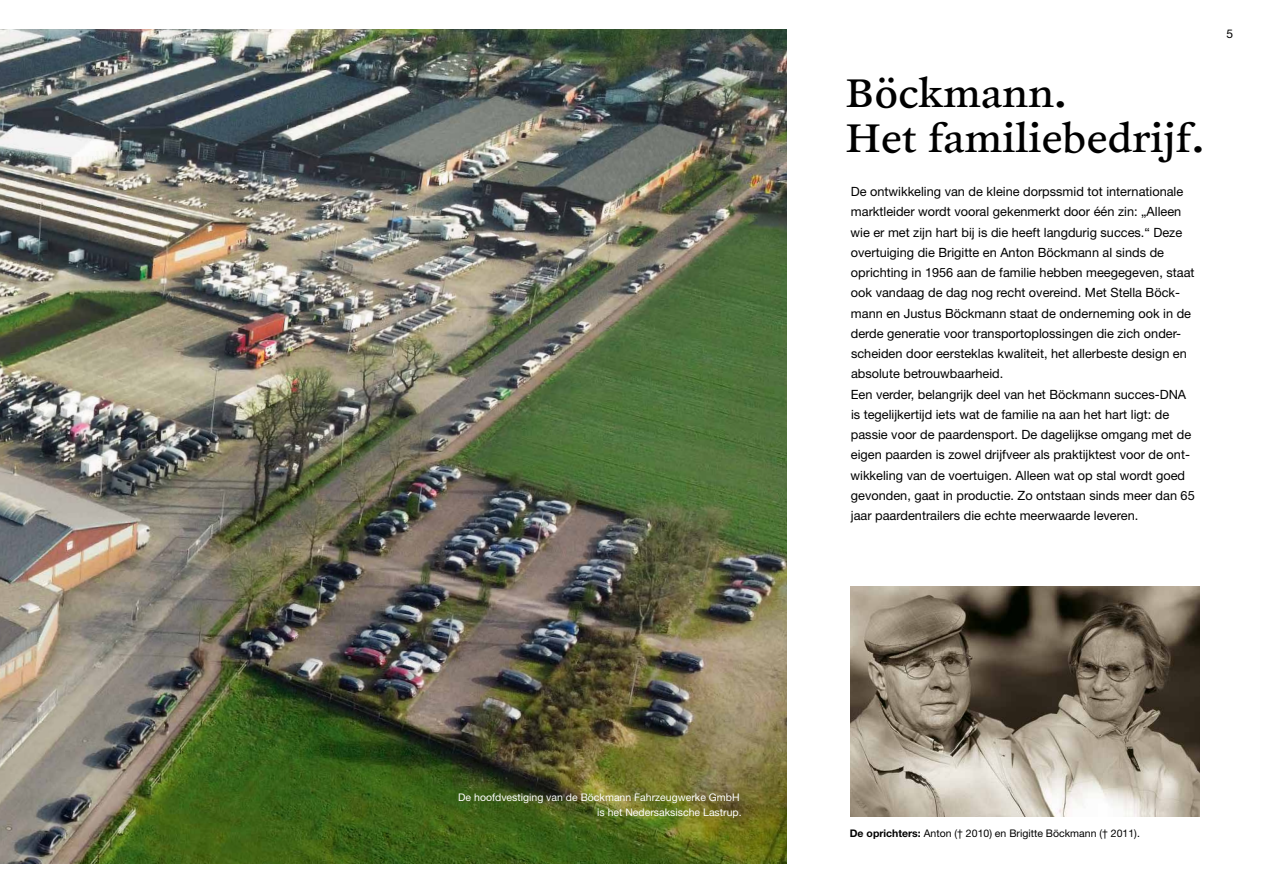
<style>
.page{position:relative;width:1263px;height:893px;background:#fff}
.page>*{position:absolute;margin:0;border:0;box-sizing:border-box;transform-origin:0 0}
.t1{font:42px/45px "Clifford Six Offc";color:#000}
.t2{font:12.75px/20.2px "Helvetica Neue LT Std";color:#000}
.t3{font:12px "Helvetica Neue LT Std";color:#000}
.t4{font:10.5px/15px "Helvetica Neue LT Std";color:#fff;text-align:right}
.t5{font:10.5px "Helvetica Neue LT Std";color:#000}
.s1{font-weight:700}
</style>
<div class="page">
<img style="left:0;top:30px;width:787px;height:833px">
<img style="left:850px;top:587px;width:349px;height:229px">
<h1 class="t1" style="left:846px;top:73px;width:360px">Böckmann.<br>Het familiebedrijf.</h1>
<p class="t2" style="left:850px;top:181px;width:346px">De ontwikkeling van de kleine dorpssmid tot internationale marktleider wordt vooral gekenmerkt door één zin: „Alleen wie er met zijn hart bij is die heeft langdurig succes.“ Deze overtuiging die Brigitte en Anton Böckmann al sinds de oprichting in 1956 aan de familie hebben meegegeven, staat ook vandaag de dag nog recht overeind. Met Stella Böck&shy;mann en Justus Böckmann staat de onderneming ook in de derde generatie voor transportoplossingen die zich onder&shy;scheiden door eersteklas kwaliteit, het allerbeste design en absolute betrouwbaarheid.<br>Een verder, belangrijk deel van het Böckmann succes-DNA is tegelijkertijd iets wat de familie na aan het hart ligt: de passie voor de paardensport. De dagelijkse omgang met de eigen paarden is zowel drijfveer als praktijktest voor de ont&shy;wikkeling van de voertuigen. Alleen wat op stal wordt goed gevonden, gaat in productie. Zo ontstaan sinds meer dan 65 jaar paardentrailers die echte meerwaarde leveren.</p>
<p class="t3" style="left:1226px;top:27px;width:8px">5</p>
<p class="t4" style="left:458px;top:790px;width:285px">De hoofdvestiging van de Böckmann Fahrzeugwerke GmbH is het Nedersaksische Lastrup.</p>
<p class="t5" style="left:850px;top:826px;width:291px"><span class="s1">De oprichters:</span> Anton († 2010) en Brigitte Böckmann († 2011).</p>
</div>
